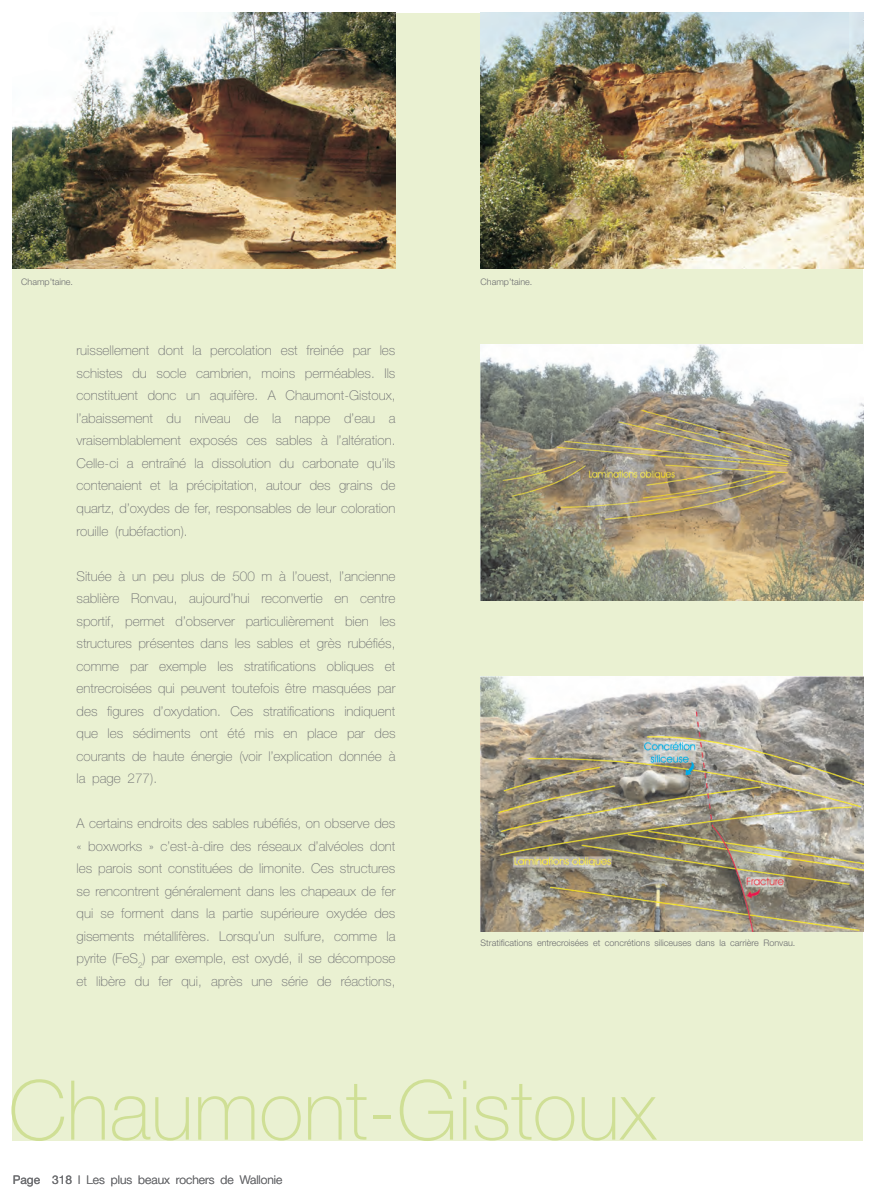
<style>
.page{position:relative;width:876px;height:1200px;background:#fff}
.page>*{position:absolute;margin:0;border:0;box-sizing:border-box;transform-origin:0 0}
.t1{font:100 82.5px "Helvetica Neue";color:#cfdf95}
.t2{font:100 13.5px/22.5px "Helvetica Neue";color:#6c6d70;text-align:justify}
.t3{font:300 12px "Helvetica Neue";color:#6c6d70}
.t4{font:300 9px "Helvetica Neue";color:#6c6d70}
.s1{font-weight:400}
</style>
<div class="page">
<div style="left:13px;top:13px;width:850px;height:1127px;background:#eaf1d2"></div>
<img style="left:480px;top:344px;width:383px;height:256px">
<img style="left:480px;top:676px;width:383px;height:255px">
<img style="left:13px;top:13px;width:382px;height:255px">
<img style="left:480px;top:13px;width:383px;height:255px">
<p class="t4" style="left:21px;top:276px;width:53px">Champ’taine.</p>
<p class="t4" style="left:480px;top:276px;width:53px">Champ’taine.</p>
<p class="t2" style="left:77px;top:339px;width:320px">ruissellement dont la percolation est freinée par les schistes du socle cambrien, moins perméables. Ils constituent donc un aquifère. A Chaumont-Gistoux, l’abaissement du niveau de la nappe d’eau a vraisemblablement exposés ces sables à l’altération.<br>Celle-ci a entraîné la dissolution du carbonate qu’ils contenaient et la précipitation, autour des grains de quartz, d’oxydes de fer, responsables de leur coloration rouille (rubéfaction).</p>
<p class="t2" style="left:77px;top:564px;width:320px">Située à un peu plus de 500 m à l’ouest, l’ancienne sablière Ronvau, aujourd’hui reconvertie en centre sportif, permet d’observer particulièrement bien les structures présentes dans les sables et grès rubéfiés, comme par exemple les stratifications obliques et entrecroisées qui peuvent toutefois être masquées par des figures d’oxydation. Ces stratifications indiquent que les sédiments ont été mis en place par des courants de haute énergie (voir l’explication donnée à la page 277).</p>
<p class="t2" style="left:77px;top:812px;width:320px">A certains endroits des sables rubéfiés, on observe des « boxworks » c’est-à-dire des réseaux d’alvéoles dont les parois sont constituées de limonite. Ces structures se rencontrent généralement dans les chapeaux de fer qui se forment dans la partie supérieure oxydée des gisements métallifères. Lorsqu’un sulfure, comme la pyrite (FeS<sub>2</sub>) par exemple, est oxydé, il se décompose et libère du fer qui, après une série de réactions,</p>
<p class="t4" style="left:480px;top:937px;width:316px">Stratifications entrecroisées et concrétions siliceuses dans la carrière Ronvau.</p>
<h1 class="t1" style="left:9px;top:1062px;width:649px">Chaumont-Gistoux</h1>
<p class="t3" style="left:13px;top:1171px;width:271px"><span class="s1">Page 318</span> l Les plus beaux rochers de Wallonie</p>
</div>
